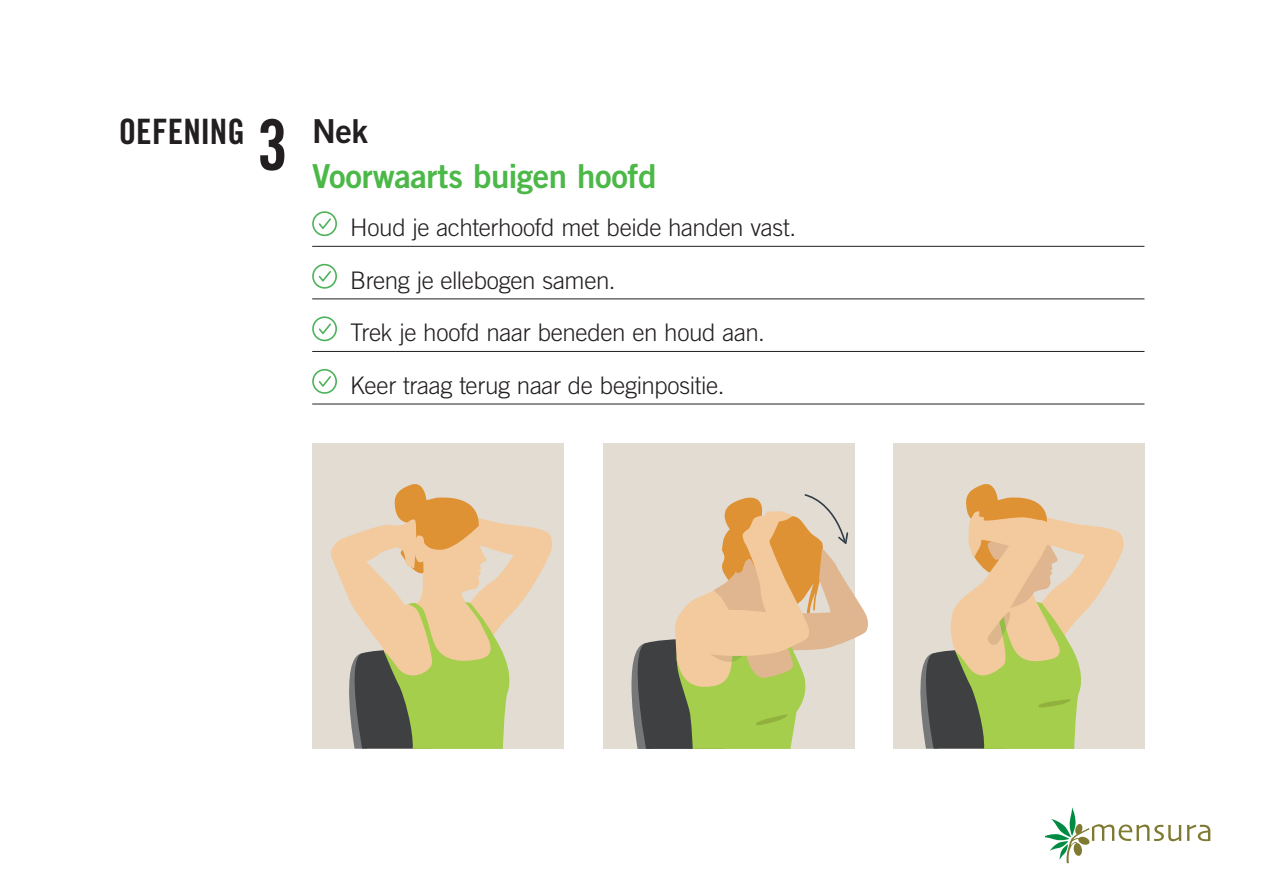
<style>
.page{position:relative;width:1263px;height:893px;background:#fff}
.page>*{position:absolute;margin:0;border:0;box-sizing:border-box;transform-origin:0 0}
.t1{font:69.9px "Trade Gothic LT Std Bd Cn 20";color:#231f20}
.t2{font:34.95px "Trade Gothic LT Std Bd Cn 20";color:#231f20}
.t3{font:33px "Trade Gothic LT Std Bd 2";letter-spacing:-.015em;color:#4cb848}
.t4{font:33px "Trade Gothic LT Std Bd 2";color:#231f20}
.t5{font:300 24.15px/52.5px "Trade Gothic LT Std";letter-spacing:-.015em;color:#231f20}
</style>
<div class="page">
<svg style="left:1187px;top:824px;width:23px;height:17px"></svg>
<svg style="left:1046px;top:807px;width:135px;height:56px"></svg>
<div style="left:312px;top:443px;width:252px;height:305px;background:#e3dcd2"></div>
<div style="left:603px;top:443px;width:252px;height:305px;background:#e3dcd2"></div>
<div style="left:893px;top:443px;width:251px;height:305px;background:#e3dcd2"></div>
<svg style="left:330px;top:484px;width:222px;height:264px"></svg>
<svg style="left:631px;top:494px;width:237px;height:254px"></svg>
<svg style="left:909px;top:484px;width:215px;height:265px"></svg>
<hr style="left:312px;top:246px;width:833px;height:1px;background:#231f20">
<hr style="left:312px;top:298px;width:833px;height:1px;background:#231f20">
<hr style="left:312px;top:351px;width:833px;height:1px;background:#231f20">
<hr style="left:312px;top:403px;width:833px;height:1px;background:#231f20">
<svg style="left:312px;top:211px;width:25px;height:26px"></svg>
<svg style="left:312px;top:263px;width:25px;height:26px"></svg>
<svg style="left:312px;top:316px;width:25px;height:26px"></svg>
<svg style="left:312px;top:369px;width:25px;height:25px"></svg>
<h2 class="t2" style="left:119px;top:110px;width:127px">OEFENING</h2>
<h1 class="t1" style="left:257px;top:102px;width:33px">3</h1>
<h3 class="t4" style="left:312px;top:111px;width:57px">Nek</h3>
<h3 class="t3" style="left:312px;top:156px;width:346px">Voorwaarts buigen hoofd</h3>
<p class="t5" style="left:350px;top:201px;width:447px">Houd je achterhoofd met beide handen vast.<br>Breng je ellebogen samen.<br>Trek je hoofd naar beneden en houd aan.<br>Keer traag terug naar de beginpositie.</p>
</div>
